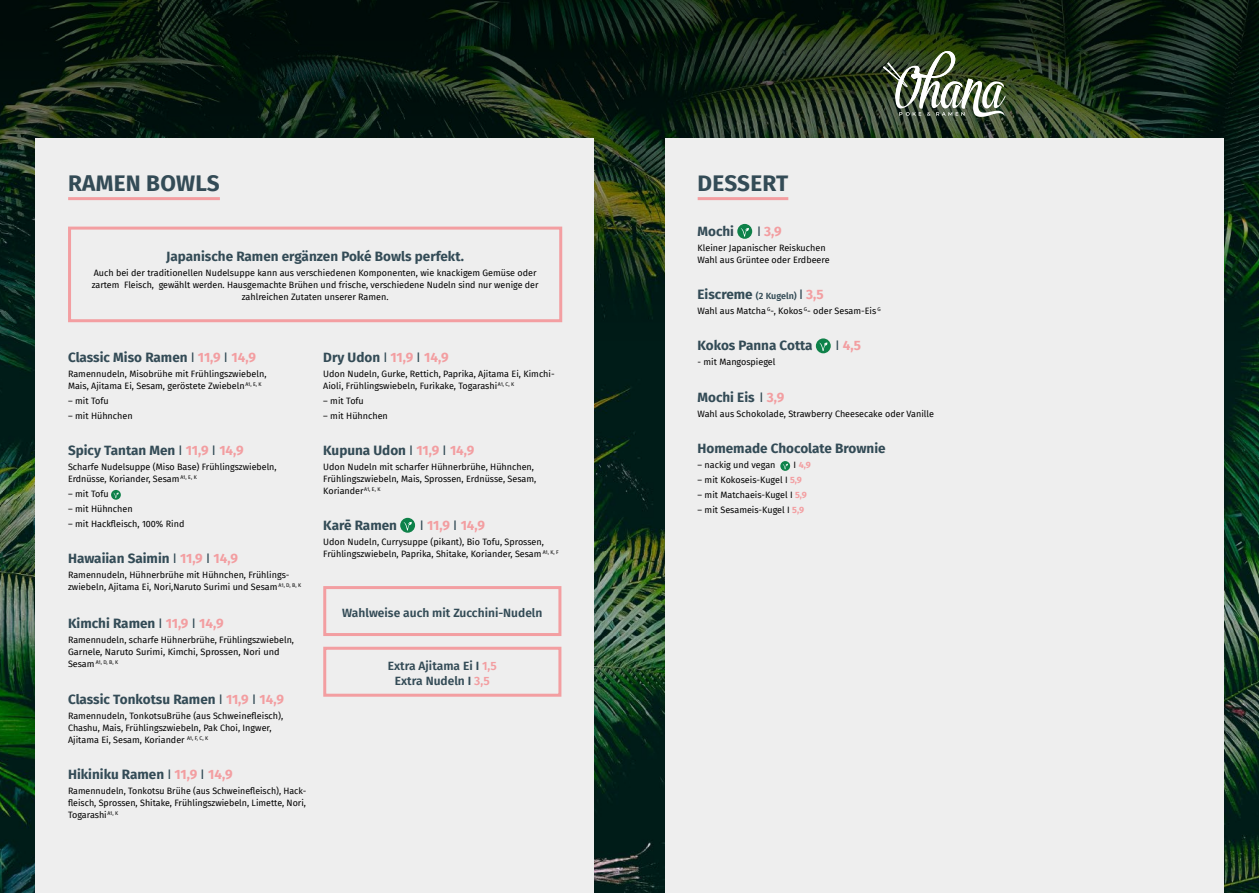
<style>
.page{position:relative;width:1259px;height:893px;background:#fff}
.page>*{position:absolute;margin:0;border:0;box-sizing:border-box;transform-origin:0 0}
.t1{font:700 22.5px "Fira Sans";letter-spacing:.01em;color:#334b56}
.t2{font:700 13.5px "Fira Sans";color:#334b56}
.t3{font:700 13.5px "Fira Sans";color:#f39ea1}
.t4{font:600 12px/15px "Fira Sans";color:#334b56;text-align:center}
.t5{font:9px/12px "Fira Sans";color:#000}
.t6{font:700 9px "Fira Sans";color:#f39ea1}
.t7{font:5.25px "Fira Sans";color:#000}
.s1{font-weight:400}
.s2{color:#f39ea1}
.s3{font-size:9px}
.s4{color:#334b56}
.s5{font-weight:400;color:#334b56}
.s6{font-weight:700;font-size:13.5px;color:#334b56}
.s7{font-weight:600;color:#334b56}
.s8{font-size:13.5px;color:#334b56}
.s9{font-weight:700;font-size:13.5px;color:#f39ea1}
.s10{font-weight:400;color:#000}
.s11{font-weight:700;color:#f39ea1}
</style>
<div class="page">
<img style="left:0;top:375px;width:1259px;height:518px">
<svg style="left:0;top:0;width:1259px;height:375px;background:#112316"></svg>
<div style="left:665px;top:139px;width:558px;height:754px;background:#eee"></div>
<div style="left:36px;top:139px;width:558px;height:754px;background:#eee"></div>
<svg style="left:883px;top:50px;width:122px;height:67px"></svg>
<div style="left:323px;top:586px;width:238px;height:50px;border:3px solid #f39ea1"></div>
<div style="left:323px;top:647px;width:238px;height:50px;border:3px solid #f39ea1"></div>
<svg style="left:111px;top:490px;width:10px;height:10px"></svg>
<div style="left:112px;top:491px;width:8px;height:7px;background:#0b824a;border-radius:50%"></div>
<svg style="left:113px;top:492px;width:6px;height:6px"></svg>
<svg style="left:400px;top:518px;width:15px;height:15px"></svg>
<div style="left:402px;top:520px;width:11px;height:11px;background:#0b824a;border-radius:50%"></div>
<svg style="left:403px;top:522px;width:9px;height:8px"></svg>
<hr style="left:697px;top:197px;width:91px;height:3px;background:#f39ea1">
<svg style="left:737px;top:224px;width:15px;height:15px"></svg>
<div style="left:739px;top:226px;width:11px;height:11px;background:#0b824a;border-radius:50%"></div>
<svg style="left:740px;top:228px;width:9px;height:9px"></svg>
<div style="left:816px;top:338px;width:14px;height:15px;background:#0f8149;border-radius:50%"></div>
<svg style="left:819px;top:342px;width:8px;height:9px"></svg>
<svg style="left:780px;top:461px;width:10px;height:10px"></svg>
<svg style="left:781px;top:462px;width:8px;height:8px"></svg>
<svg style="left:782px;top:464px;width:6px;height:5px"></svg>
<hr style="left:68px;top:197px;width:152px;height:3px;background:#f39ea1">
<div style="left:68px;top:227px;width:494px;height:95px;border:3px solid #f39ea1"></div>
<h1 class="t1" style="left:68px;top:164px;width:153px">RAMEN BOWLS</h1>
<h2 class="t2" style="left:166px;top:245px;width:299px">Japanische Ramen ergänzen Poké Bowls perfekt.</h2>
<p class="t5" style="left:92px;top:267px;width:448px;text-align:center">Auch bei der traditionellen Nudelsuppe kann aus verschiedenen Komponenten, wie knackigem Gemüse oder zartem Fleisch, gewählt werden. Hausgemachte Brühen und frische, verschiedene Nudeln sind nur wenige der zahlreichen Zutaten unserer Ramen.</p>
<h2 class="t2" style="left:68px;top:345px;width:189px">Classic Miso Ramen <span class="s1">I</span> <span class="s2">11,9</span> <span class="s1">I</span> <span class="s2">14,9</span></h2>
<p class="t5" style="left:68px;top:367px;width:200px">Ramennudeln, Misobrühe mit Frühlingszwiebeln,<br>Mais, Ajitama Ei, Sesam, geröstete Zwiebeln<sup>A1,</sup> <sup>E,</sup> <sup>K</sup></p>
<p class="t5" style="left:68px;top:394px;width:42px">– mit Tofu</p>
<p class="t5" style="left:68px;top:409px;width:66px">– mit Hühnchen</p>
<h2 class="t2" style="left:68px;top:439px;width:177px">Spicy Tantan Men <span class="s1">I</span> <span class="s2">11,9</span> <span class="s1">I</span> <span class="s2">14,9</span></h2>
<p class="t5" style="left:68px;top:460px;width:210px">Scharfe Nudelsuppe (Miso Base) Frühlingszwiebeln,<br>Erdnüsse, Koriander, Sesam <sup>A1,</sup> <sup>E,</sup> <sup>K</sup></p>
<p class="t5" style="left:68px;top:487px;width:42px">– mit Tofu</p>
<p class="t5" style="left:68px;top:502px;width:66px">– mit Hühnchen</p>
<p class="t5" style="left:68px;top:517px;width:118px">– mit Hackfleisch, 100% Rind</p>
<h2 class="t2" style="left:68px;top:547px;width:171px">Hawaiian Saimin <span class="s1">I</span> <span class="s2">11,9</span> <span class="s1">I</span> <span class="s2">14,9</span></h2>
<p class="t5" style="left:68px;top:569px;width:235px">Ramennudeln, Hühnerbrühe mit Hühnchen, Frühlings&shy;zwiebeln, Ajitama Ei, Nori,Naruto Surimi und Sesam <sup>A1,</sup> <sup>D,</sup> <sup>B,</sup> <sup>K</sup></p>
<h2 class="t2" style="left:68px;top:611px;width:157px">Kimchi Ramen <span class="s1">I</span> <span class="s2">11,9</span> <span class="s1">I</span> <span class="s2">14,9</span></h2>
<p class="t5" style="left:68px;top:633px;width:227px">Ramennudeln, scharfe Hühnerbrühe, Frühlingszwiebeln,<br>Garnele, Naruto Surimi, Kimchi, Sprossen, Nori und</p>
<p class="t7" style="left:68px;top:658px;width:52px"><span class="s3">Sesam</span> A1, D, B, K</p>
<h2 class="t2" style="left:68px;top:688px;width:217px">Classic Tonkotsu Ramen <span class="s1">I</span> <span class="s2">11,9</span> <span class="s1">I</span> <span class="s2">14,9</span></h2>
<p class="t5" style="left:68px;top:710px;width:217px">Ramennudeln, TonkotsuBrühe (aus Schweinefleisch),<br>Chashu, Mais, Frühlingszwiebeln, Pak Choi, Ingwer,<br>Ajitama Ei, Sesam, Koriander <sup>A1,</sup> <sup>F,</sup> <sup>C,</sup> <sup>K</sup></p>
<h2 class="t2" style="left:68px;top:763px;width:166px">Hikiniku Ramen <span class="s1">I</span> <span class="s2">11,9</span> <span class="s1">I</span> <span class="s2">14,9</span></h2>
<p class="t5" style="left:68px;top:785px;width:240px;text-align:justify">Ramennudeln, Tonkotsu Brühe (aus Schweinefleisch), Hack&shy;fleisch, Sprossen, Shitake, Frühlingszwiebeln, Limette, Nori, Togarashi<sup>A1,</sup> <sup>K</sup></p>
<h2 class="t3" style="left:323px;top:345px;width:127px"><span class="s4">Dry Udon</span> <span class="s5">I</span> 11,9 <span class="s5">I</span> 14,9</h2>
<p class="t5" style="left:323px;top:367px;width:233px">Udon Nudeln, Gurke, Rettich, Paprika, Ajitama Ei, Kimchi-<br>Aioli, Frühlingswiebeln, Furikake, Togarashi<sup>A1,</sup> <sup>C,</sup> <sup>K</sup></p>
<p class="t5" style="left:323px;top:394px;width:42px">– mit Tofu</p>
<p class="t5" style="left:323px;top:409px;width:66px">– mit Hühnchen</p>
<h2 class="t2" style="left:323px;top:439px;width:153px">Kupuna Udon <span class="s1">I</span> <span class="s2">11,9</span> <span class="s1">I</span> <span class="s2">14,9</span></h2>
<p class="t5" style="left:323px;top:460px;width:215px">Udon Nudeln mit scharfer Hühnerbrühe, Hühnchen,<br>Frühlingszwiebeln, Mais, Sprossen, Erdnüsse, Sesam,<br>Koriander<sup>A1,</sup> <sup>E,</sup> <sup>K</sup></p>
<h2 class="t2" style="left:323px;top:514px;width:75px">Karē Ramen</h2>
<h2 class="t3" style="left:420px;top:514px;width:67px"><span class="s5">I</span> 11,9 <span class="s5">I</span> 14,9</h2>
<p class="t5" style="left:323px;top:535px;width:237px">Udon Nudeln, Currysuppe (pikant), Bio Tofu, Sprossen,<br>Frühlingszwiebeln, Paprika, Shitake, Koriander, Sesam <sup>A1,</sup> <sup>K,</sup> <sup>F</sup></p>
<h3 class="t4" style="left:342px;top:604px;width:202px">Wahlweise auch mit Zucchini-Nudeln</h3>
<h3 class="t4" style="left:388px;top:657px;width:111px">Extra Ajitama Ei I <span class="s2">1,5<br></span>Extra Nudeln I <span class="s2">3,5</span></h3>
<h1 class="t1" style="left:697px;top:164px;width:92px">DESSERT</h1>
<h2 class="t2" style="left:697px;top:220px;width:38px">Mochi</h2>
<h2 class="t3" style="left:757px;top:220px;width:26px"><span class="s5">I</span> 3,9</h2>
<p class="t5" style="left:697px;top:242px;width:134px">Kleiner Japanischer Reiskuchen<br>Wahl aus Grüntee oder Erdbeere</p>
<p class="t5" style="left:697px;top:288px;width:185px;line-height:15px"><span class="s6">Eiscreme</span> <span class="s7">(2 Kugeln)</span> <span class="s8">I</span> <span class="s9">3,5<br></span>Wahl aus Matcha <sup>G</sup>-, Kokos <sup>G</sup>- oder Sesam-Eis <sup>G</sup></p>
<h2 class="t2" style="left:697px;top:334px;width:117px">Kokos Panna Cotta</h2>
<h2 class="t3" style="left:835px;top:334px;width:27px"><span class="s5">I</span> 4,5</h2>
<p class="t5" style="left:697px;top:356px;width:79px">- mit Mangospiegel</p>
<h2 class="t2" style="left:697px;top:386px;width:88px">Mochi Eis <span class="s1">I</span> <span class="s2">3,9</span></h2>
<p class="t5" style="left:697px;top:407px;width:238px">Wahl aus Schokolade, Strawberry Cheesecake oder Vanille</p>
<h2 class="t2" style="left:697px;top:437px;width:190px">Homemade Chocolate Brownie</h2>
<p class="t5" style="left:697px;top:459px;width:80px">– nackig und vegan</p>
<p class="t6" style="left:793px;top:457px;width:19px"><span class="s10">I</span> 4,9</p>
<p class="t5" style="left:697px;top:474px;width:106px">– mit Kokoseis-Kugel I <span class="s11">5,9</span></p>
<p class="t5" style="left:697px;top:489px;width:111px">– mit Matchaeis-Kugel I <span class="s11">5,9</span></p>
<p class="t5" style="left:697px;top:504px;width:108px">– mit Sesameis-Kugel I <span class="s11">5,9</span></p>
</div>
